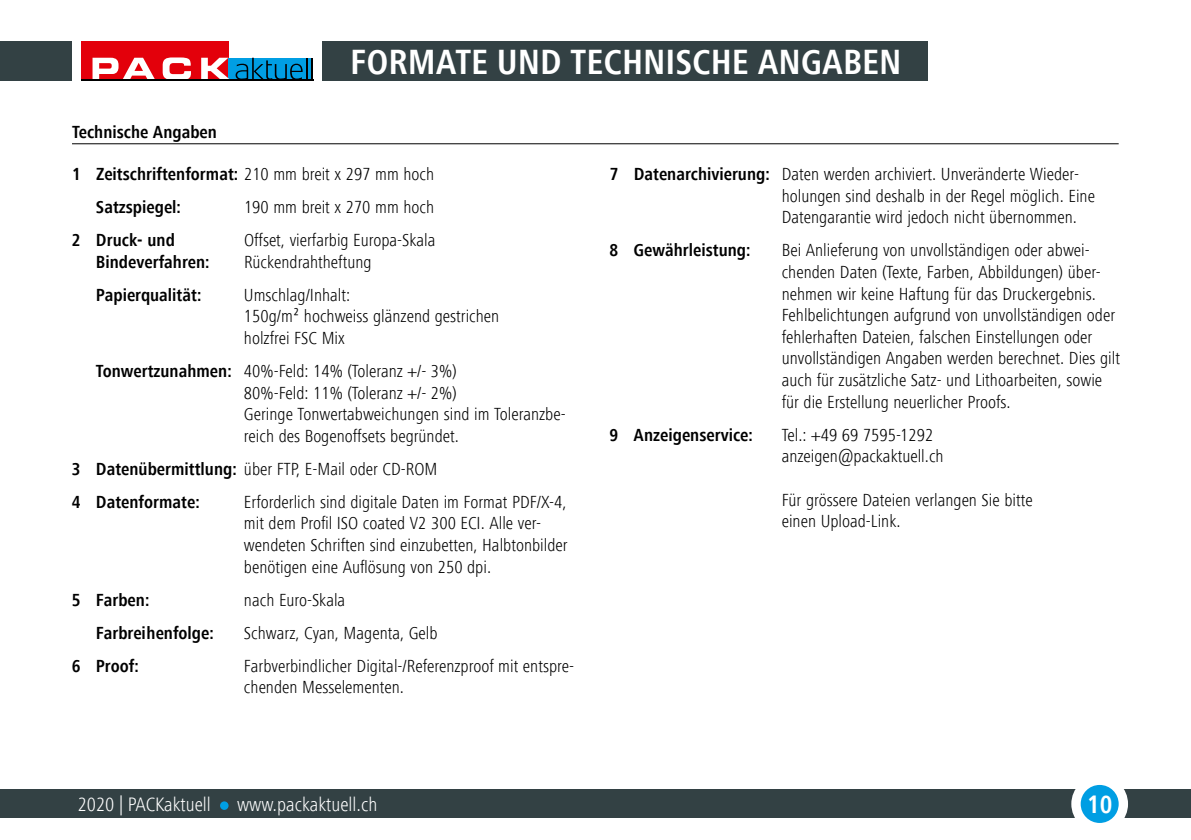
<style>
.page{position:relative;width:1191px;height:840px;background:#fff}
.page>*{position:absolute;margin:0;border:0;box-sizing:border-box;transform-origin:0 0}
.t1{font:700 condensed 36px "Frutiger Next Com";color:#fff}
.t2{font:700 condensed 26px "Frutiger Next Com";color:#fff}
.t3{font:300 condensed 20px "Frutiger Next Com";color:#fff}
.t4{font:300 condensed 18px/21.6px "Frutiger Next Com";color:#000}
.t5{font:700 condensed 18px/33px "Frutiger Next Com";color:#000}
.s1{font-weight:300}
.s2{font-weight:700}
</style>
<div class="page">
<div style="left:0;top:789px;width:1191px;height:28px;background:#334144"></div>
<div style="left:220px;top:801px;width:8px;height:8px;background:#009ee3;border-radius:50%"></div>
<div style="left:0;top:41px;width:927px;height:40px;background:#334144"></div>
<hr style="left:72px;top:143px;width:1046px;height:1px;background:#000">
<div style="left:1071px;top:775px;width:57px;height:56px;background:#fff;border-radius:50%"></div>
<div style="left:1080px;top:784px;width:38px;height:38px;background:#009ee3;border-radius:50%"></div>
<div style="left:72px;top:34px;width:250px;height:58px;background:#fff"></div>
<div style="left:81px;top:41px;width:147px;height:38px;background:#e3000b"></div>
<div style="left:228px;top:58px;width:85px;height:22px;background:#009ee3"></div>
<svg style="left:236px;top:58px;width:71px;height:21px"></svg>
<hr style="left:311px;top:58px;width:2px;height:21px;background:#000">
<svg style="left:92px;top:58px;width:63px;height:21px"></svg>
<svg style="left:163px;top:57px;width:28px;height:22px"></svg>
<svg style="left:201px;top:58px;width:28px;height:21px"></svg>
<hr style="left:81px;top:79px;width:232px;height:2px;background:#000">
<p class="t5" style="left:72px;top:115px;width:146px">Technische Angaben</p>
<h1 class="t1" style="left:350px;top:42px;width:553px">FORMATE UND TECHNISCHE ANGABEN</h1>
<p class="t5" style="left:96px;top:157px;width:340px;text-indent:-24px">1 Zeitschriftenformat: <span class="s1">210 mm breit x 297 mm hoch<br></span>Satzspiegel:</p>
<p class="t4" style="left:244px;top:196px;width:192px">190 mm breit x 270 mm hoch</p>
<p class="t5" style="left:72px;top:223px;width:104px">2 Druck- und</p>
<p class="t4" style="left:244px;top:229px;width:193px">Offset, vierfarbig Europa-Skala</p>
<p class="t5" style="left:96px;top:245px;width:115px">Bindeverfahren:</p>
<p class="t4" style="left:244px;top:251px;width:129px">Rückendrahtheftung</p>
<p class="t5" style="left:96px;top:278px;width:107px">Papierqualität:</p>
<p class="t4" style="left:244px;top:284px;width:257px">Umschlag/Inhalt:<br>150g/m² hochweiss glänzend gestrichen holzfrei FSC Mix</p>
<p class="t4" style="left:244px;top:360px;width:323px;text-indent:-148px"><span class="s2">Tonwertzunahmen:</span> 40%-Feld: 14% (Toleranz +/- 3%)<br>80%-Feld: 11% (Toleranz +/- 2%)<br>Geringe Tonwertabweichungen sind im Toleranzbe&shy;reich des Bogenoffsets begründet.</p>
<p class="t5" style="left:72px;top:452px;width:367px">3 Datenübermittlung: <span class="s1">über FTP, E-Mail oder CD-ROM<br></span>4 Datenformate:</p>
<p class="t4" style="left:244px;top:490px;width:325px">Erforderlich sind digitale Daten im Format PDF/X-4, mit dem Profil ISO coated V2 300 ECI. Alle ver&shy;wendeten Schriften sind einzubetten, Halbtonbilder benötigen eine Auflösung von 250 dpi.</p>
<p class="t5" style="left:72px;top:582px;width:79px">5 Farben:</p>
<p class="t4" style="left:244px;top:588px;width:103px">nach Euro-Skala</p>
<p class="t5" style="left:96px;top:615px;width:119px">Farbreihenfolge:</p>
<p class="t4" style="left:244px;top:621px;width:195px">Schwarz, Cyan, Magenta, Gelb</p>
<p class="t5" style="left:72px;top:648px;width:68px">6 Proof:</p>
<p class="t4" style="left:244px;top:654px;width:331px">Farbverbindlicher Digital-/Referenzproof mit entspre&shy;chenden Messelementen.</p>
<p class="t4" style="left:781px;top:163px;width:315px;text-indent:-172px"><span class="s2">7 Datenarchivierung:</span> Daten werden archiviert. Unveränderte Wieder&shy;holungen sind deshalb in der Regel möglich. Eine<br>Datengarantie wird jedoch nicht übernommen.</p>
<p class="t5" style="left:609px;top:234px;width:142px">8 Gewährleistung:</p>
<p class="t4" style="left:781px;top:239px;width:340px">Bei Anlieferung von unvollständigen oder abwei&shy;chenden Daten (Texte, Farben, Abbildungen) über&shy;nehmen wir keine Haftung für das Druckergebnis.<br>Fehlbelichtungen aufgrund von unvollständigen oder fehlerhaften Dateien, falschen Einstellungen oder unvollständigen Angaben werden berechnet. Dies gilt auch für zusätzliche Satz- und Lithoarbeiten, sowie für die Erstellung neuerlicher Proofs.</p>
<p class="t5" style="left:609px;top:418px;width:145px">9 Anzeigenservice:</p>
<p class="t4" style="left:781px;top:423px;width:163px">Tel.: +49 69 7595-1292 anzeigen@packaktuell.ch</p>
<p class="t4" style="left:781px;top:488px;width:252px">Für grössere Dateien verlangen Sie bitte einen Upload-Link.</p>
<p class="t3" style="left:78px;top:792px;width:135px">2020 | PACKaktuell</p>
<p class="t3" style="left:237px;top:792px;width:142px">www.packaktuell.ch</p>
<h2 class="t2" style="left:1087px;top:789px;width:27px">10</h2>
</div>
